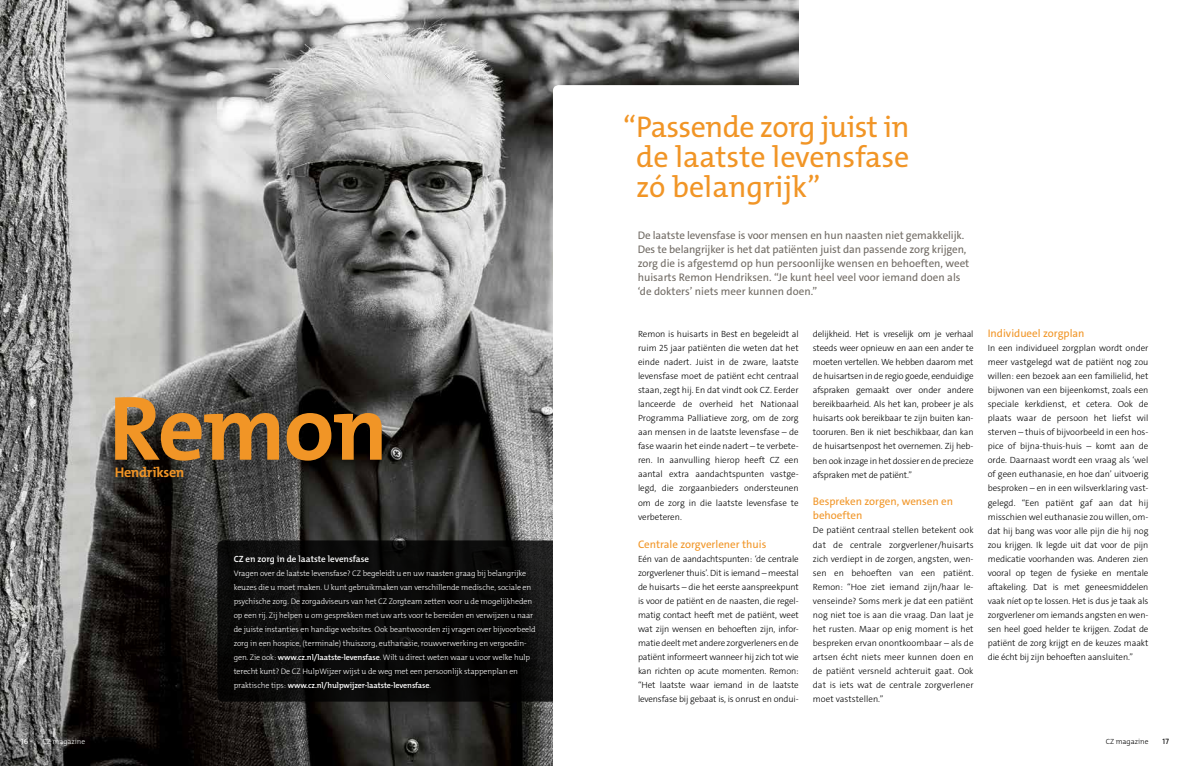
<style>
.page{position:relative;width:1191px;height:766px;background:#fff}
.page>*{position:absolute;margin:0;border:0;box-sizing:border-box;transform-origin:0 0}
.t1{font:700 92px "The Mix Os F";letter-spacing:-.025em;color:#f19526}
.t2{font:30px/30px "The Mix Os F";letter-spacing:-.005em;color:#f19526;text-align:justify}
.t3{font:700 14px "The Mix Os F";letter-spacing:-.02em;color:#f19526}
.t4{font:11px/14px "The Sans C4 s";letter-spacing:-.01em;color:#706a63}
.t5{font:11px/14px "The Sans C4 s";color:#f19526}
.t6{font:300 9px/14px "The Sans C4 s";letter-spacing:-.01em;color:#000;text-align:justify}
.t7{font:600 9px "The Mix Os F";color:#fff}
.t8{font:300 8px/14px "The Mix Os F";letter-spacing:-.01em;color:#fff}
.t9{font:7.8px "The Sans C4 s";color:#fff}
.t10{font:7.8px "The Sans C4 s";color:#000}
.t11{font:300 7.5px "The Mix Os F";color:#fff}
.t12{font:300 7.5px "The Mix Os F";color:#000}
.s1{font-weight:600}
</style>
<div class="page">
<img style="left:0;top:0;width:798px;height:765px">
<svg style="left:553px;top:85px;width:246px;height:680px"></svg>
<svg style="left:217px;top:540px;width:336px;height:161px;background:#0b0a0a"></svg>
<h2 class="t2" style="left:636px;top:112px;width:275px;text-indent:-13px">“Passende zorg juist in de laatste levensfase zó belangrijk”</h2>
<h1 class="t1" style="left:109px;top:369px;width:281px">Remon</h1>
<h3 class="t3" style="left:115px;top:463px;width:71px">Hendriksen</h3>
<p class="t7" style="left:234px;top:552px;width:137px">CZ en zorg in de laatste levensfase</p>
<p class="t8" style="left:234px;top:565px;width:304px">Vragen over de laatste levensfase? CZ begeleidt u en uw naasten graag bij belangrijke keuzes die u moet maken. U kunt gebruikmaken van verschillende medische, sociale en psychische zorg. De zorgadviseurs van het CZ Zorgteam zetten voor u de mogelijkheden op een rij. Zij helpen u om gesprekken met uw arts voor te bereiden en verwijzen u naar de juiste instanties en handige websites. Ook beantwoorden zij vragen over bijvoorbeeld zorg in een hospice, (terminale) thuiszorg, euthanasie, rouwverwerking en vergoedin&shy;gen. Zie ook: <span class="s1">www.cz.nl/laatste-levensfase</span>. Wilt u direct weten waar u voor welke hulp terecht kunt? De CZ HulpWijzer wijst u de weg met een persoonlijk stappenplan en praktische tips: <span class="s1">www.cz.nl/hulpwijzer-laatste-levensfase</span>.</p>
<p class="t4" style="left:638px;top:228px;width:333px">De laatste levensfase is voor mensen en hun naasten niet gemakkelijk.<br>Des te belangrijker is het dat patiënten juist dan passende zorg krijgen, zorg die is afgestemd op hun persoonlijke wensen en behoeften, weet huisarts Remon Hendriksen. “Je kunt heel veel voor iemand doen als ‘de dokters’ niets meer kunnen doen.”</p>
<p class="t6" style="left:638px;top:327px;width:162px">Remon is huisarts in Best en begeleidt al ruim 25 jaar patiënten die weten dat het einde nadert. Juist in de zware, laatste levensfase moet de patiënt echt centraal staan, zegt hij. En dat vindt ook CZ. Eerder lanceerde de overheid het Nationaal Programma Palliatieve zorg, om de zorg aan mensen in de laatste levensfase – de fase waarin het einde nadert – te verbete&shy;ren. In aanvulling hierop heeft CZ een aantal extra aandachtspunten vastge&shy;legd, die zorgaanbieders ondersteunen om de zorg in die laatste levensfase te verbeteren.</p>
<p class="t5" style="left:638px;top:536px;width:130px">Centrale zorgverlener thuis</p>
<p class="t6" style="left:638px;top:551px;width:162px">Eén van de aandachtspunten: ‘de centrale zorgverlener thuis’. Dit is iemand – meestal de huisarts – die het eerste aanspreekpunt is voor de patiënt en de naasten, die regel&shy;matig contact heeft met de patiënt, weet wat zijn wensen en behoeften zijn, infor&shy;matie deelt met andere zorgverleners en de patiënt informeert wanneer hij zich tot wie kan richten op acute momenten. Remon: “Het laatste waar iemand in de laatste levensfase bij gebaat is, is onrust en ondui-</p>
<p class="t6" style="left:813px;top:327px;width:162px">delijkheid. Het is vreselijk om je verhaal steeds weer opnieuw en aan een ander te moeten vertellen. We hebben daarom met de huisartsen in de regio goede, eenduidige afspraken gemaakt over onder andere bereikbaarheid. Als het kan, probeer je als huisarts ook bereikbaar te zijn buiten kan&shy;tooruren. Ben ik niet beschikbaar, dan kan de huisartsenpost het overnemen. Zij heb&shy;ben ook inzage in het dossier en de precieze afspraken met de patiënt.”</p>
<p class="t5" style="left:813px;top:494px;width:142px">Bespreken zorgen, wensen en behoeften</p>
<p class="t6" style="left:813px;top:523px;width:162px">De patiënt centraal stellen betekent ook dat de centrale zorgverlener/huisarts zich verdiept in de zorgen, angsten, wen&shy;sen en behoeften van een patiënt.<br>Remon: “Hoe ziet iemand zijn/haar le&shy;venseinde? Soms merk je dat een patiënt nog niet toe is aan die vraag. Dan laat je het rusten. Maar op enig moment is het bespreken ervan onontkoombaar – als de artsen écht niets meer kunnen doen en de patiënt versneld achteruit gaat. Ook dat is iets wat de centrale zorgverlener moet vaststellen.”</p>
<p class="t5" style="left:987px;top:326px;width:98px">Individueel zorgplan</p>
<p class="t6" style="left:987px;top:341px;width:162px">In een individueel zorgplan wordt onder meer vastgelegd wat de patiënt nog zou willen: een bezoek aan een familielid, het bijwonen van een bijeenkomst, zoals een speciale kerkdienst, et cetera. Ook de plaats waar de persoon het liefst wil sterven – thuis of bijvoorbeeld in een hos&shy;pice of bijna-thuis-huis – komt aan de orde. Daarnaast wordt een vraag als ‘wel of geen euthanasie, en hoe dan’ uitvoerig besproken – en in een wilsverklaring vast&shy;gelegd. “Een patiënt gaf aan dat hij misschien wel euthanasie zou willen, om&shy;dat hij bang was voor alle pijn die hij nog zou krijgen. Ik legde uit dat voor de pijn medicatie voorhanden was. Anderen zien vooral op tegen de fysieke en mentale aftakeling. Dat is met geneesmiddelen vaak níet op te lossen. Het is dus je taak als zorgverlener om iemands angsten en wen&shy;sen heel goed helder te krijgen. Zodat de patiënt de zorg krijgt en de keuzes maakt die écht bij zijn behoeften aansluiten.”</p>
<p class="t9" style="left:21px;top:735px;width:9px">16</p>
<p class="t11" style="left:43px;top:736px;width:44px">CZ magazine</p>
<p class="t12" style="left:1105px;top:736px;width:44px">CZ magazine</p>
<p class="t10" style="left:1162px;top:735px;width:8px">17</p>
</div>
